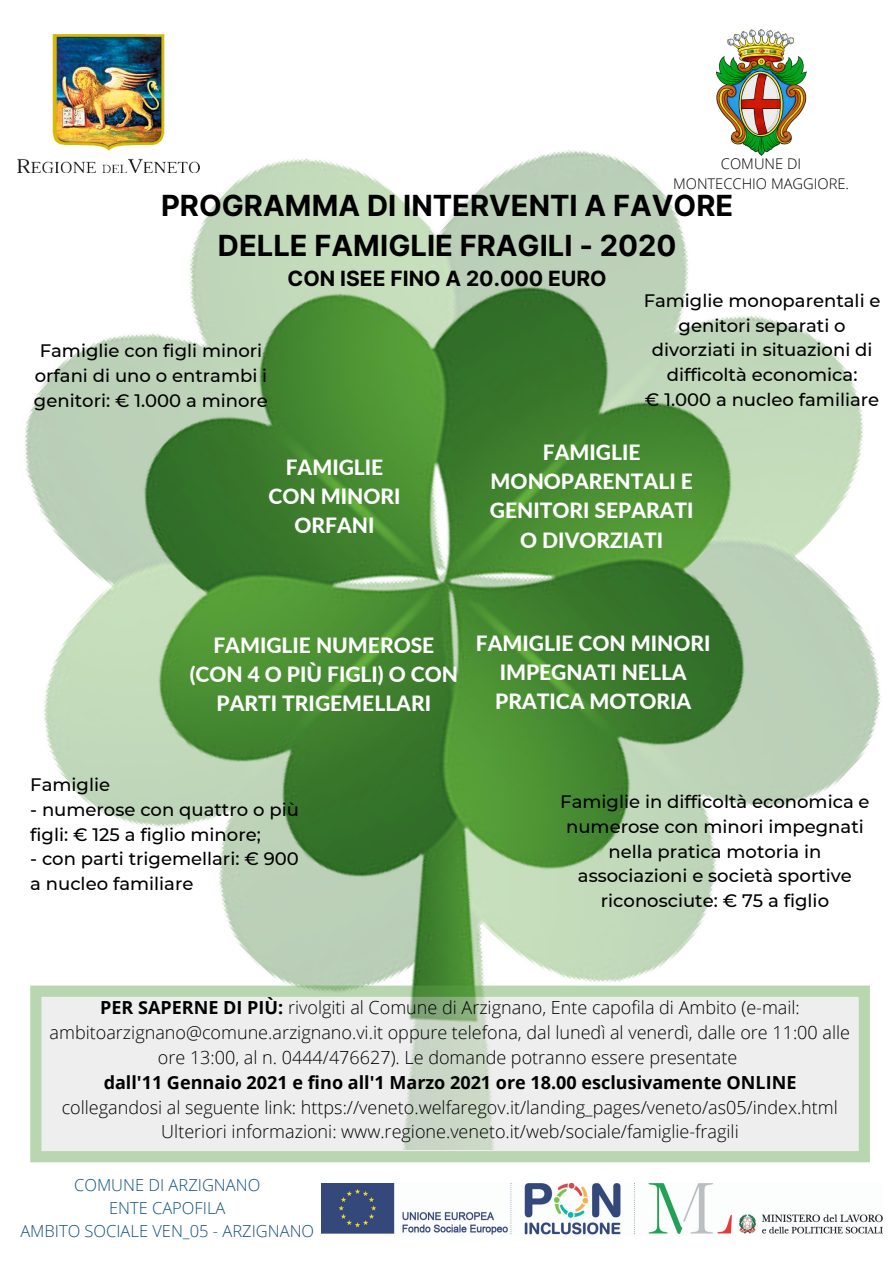
<style>
.page{position:relative;width:894px;height:1264px;background:#fff}
.page>*{position:absolute;margin:0;border:0;box-sizing:border-box;transform-origin:0 0}
.t1{font:700 29.1px/40px "Inter";color:#000;text-align:center}
.t2{font:800 21px/29.2px "Lato";color:#fff;text-align:center}
.t3{font:700 21px "Inter";color:#000}
.t4{font:500 18px/24.8px "Montserrat";color:#000;text-align:center}
.t5{font:300 18px/24.8px "Open Sans";color:#000;text-align:center}
.t6{font:700 18px "Open Sans";color:#000}
.t7{font:300 16.5px "Open Sans";color:#12527f}
.t8{font:300 14.7px "Open Sans";color:#000}
.s1{font-weight:700}
</style>
<div class="page">
<img style="left:52px;top:35px;width:113px;height:50px">
<img style="left:17px;top:85px;width:864px;height:1036px">
<img style="left:321px;top:1183px;width:561px;height:52px">
<svg style="left:30px;top:985px;width:839px;height:177px;background:#e1e7e0"></svg>
<img style="left:716px;top:29px;width:90px;height:126px">
<p class="t8" style="left:720px;top:153px;width:82px">COMUNE DI</p>
<p class="t8" style="left:673px;top:173px;width:177px">MONTECCHIO MAGGIORE.</p>
<p class="t1" style="left:161px;top:185px;width:573px">PROGRAMMA DI INTERVENTI A FAVORE<br>DELLE FAMIGLIE FRAGILI - 2020</p>
<p class="t3" style="left:287px;top:266px;width:320px">CON ISEE FINO A 20.000 EURO</p>
<p class="t4" style="left:34px;top:338px;width:235px">Famiglie con figli minori orfani di uno o entrambi i genitori: € 1.000 a minore</p>
<p class="t4" style="left:643px;top:288px;width:238px">Famiglie monoparentali e genitori separati o divorziati in situazioni di difficoltà economica:</p>
<p class="t4" style="left:644px;top:387px;width:236px">€ 1.000 a nucleo familiare</p>
<p class="t2" style="left:268px;top:452px;width:133px">FAMIGLIE<br>CON MINORI<br>ORFANI</p>
<p class="t2" style="left:489px;top:437px;width:205px">FAMIGLIE<br>MONOPARENTALI E<br>GENITORI SEPARATI<br>O DIVORZIATI</p>
<p class="t2" style="left:190px;top:630px;width:270px">FAMIGLIE NUMEROSE (CON 4 O PIÙ FIGLI) O CON<br>PARTI TRIGEMELLARI</p>
<p class="t2" style="left:475px;top:628px;width:236px">FAMIGLIE CON MINORI<br>IMPEGNATI NELLA<br>PRATICA MOTORIA</p>
<p class="t4" style="left:30px;top:772px;width:81px">Famiglie</p>
<p class="t4" style="left:30px;top:797px;width:270px;text-align:left">- numerose con quattro o più figli: € 125 a figlio minore;</p>
<p class="t4" style="left:30px;top:846px;width:270px;text-align:left">- con parti trigemellari: € 900 a nucleo familiare</p>
<p class="t4" style="left:560px;top:789px;width:311px">Famiglie in difficoltà economica e numerose con minori impegnati nella pratica motoria in associazioni e società sportive riconosciute: € 75 a figlio</p>
<p class="t5" style="left:50px;top:995px;width:801px"><span class="s1">PER SAPERNE DI PIÙ:</span> rivolgiti al Comune di Arzignano, Ente capofila di Ambito (e-mail: ambitoarzignano@comune.arzignano.vi.it oppure telefona, dal lunedì al venerdì, dalle ore 11:00 alle ore 13:00, al n. 0444/476627). Le domande potranno essere presentate</p>
<p class="t6" style="left:104px;top:1069px;width:694px">dall'11 Gennaio 2021 e fino all'1 Marzo 2021 ore 18.00 esclusivamente ONLINE</p>
<p class="t5" style="left:62px;top:1094px;width:777px">collegandosi al seguente link: https://veneto.welfaregov.it/landing_pages/veneto/as05/index.html</p>
<p class="t5" style="left:161px;top:1118px;width:578px">Ulteriori informazioni: www.regione.veneto.it/web/sociale/famiglie-fragili</p>
<p class="t7" style="left:74px;top:1173px;width:187px">COMUNE DI ARZIGNANO</p>
<p class="t7" style="left:109px;top:1196px;width:118px">ENTE CAPOFILA</p>
<p class="t7" style="left:20px;top:1218px;width:295px">AMBITO SOCIALE VEN_05 - ARZIGNANO</p>
</div>
